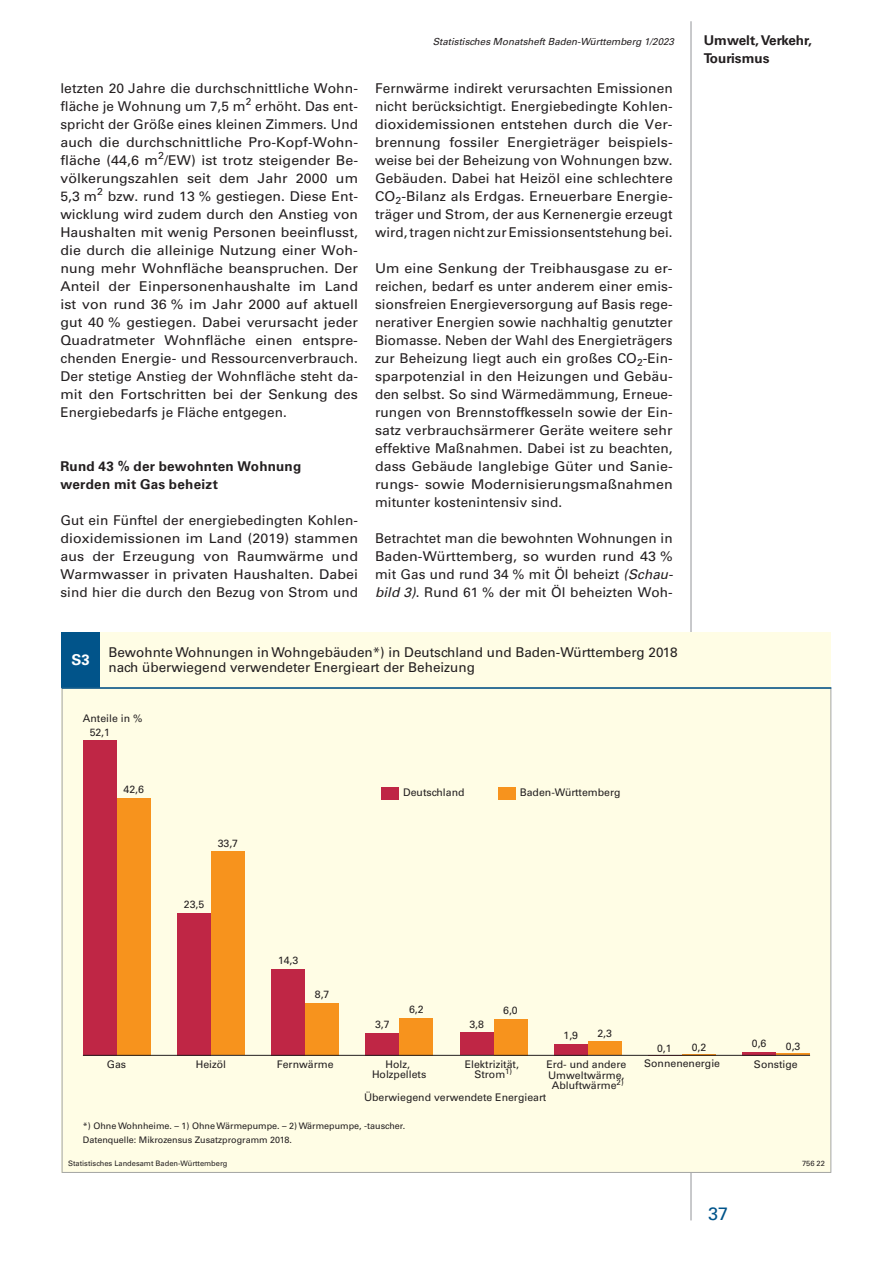
<style>
.page{position:relative;width:893px;height:1263px;background:#fff}
.page>*{position:absolute;margin:0;border:0;box-sizing:border-box;transform-origin:0 0}
.t1{font:18px "Univers";color:#01548a}
.t2{font:700 15px "Univers";color:#fff}
.Fließtext{font:13.5px/18px "Univers";letter-spacing:.005em;color:#231f20;text-align:justify}
.Fließtext-2{font:13.5px/18px "Univers";letter-spacing:.005em;color:#231f20;text-align:justify;scale:1.05 1}
.Kapitelzwischenübers{font:700 13.5px/18px "Univers";letter-spacing:.01em;color:#231f20}
.t3{font:10.5px/10.5px "Univers";color:#231f20;text-align:center}
.t4{font:italic 9.75px "Univers";color:#231f20}
.t5{font:9px/13.5px "Univers";color:#231f20}
.t6{font:7.5px "Univers";color:#231f20}
.s1{font-style:italic}
</style>
<div class="page">
<hr style="left:691px;top:21px;width:1px;height:1199px;background:#939598">
<div style="left:62px;top:633px;width:769px;height:540px;background:#fffde5"></div>
<div style="left:62px;top:633px;width:38px;height:55px;background:#01548a"></div>
<svg style="left:62px;top:689px;width:769px;height:484px"></svg>
<div style="left:499px;top:787px;width:17px;height:12px;background:#f7931d"></div>
<div style="left:382px;top:787px;width:17px;height:12px;background:#bf2645"></div>
<div style="left:117px;top:798px;width:34px;height:257px;background:#f7931d"></div>
<div style="left:211px;top:851px;width:34px;height:204px;background:#f7931d"></div>
<div style="left:305px;top:1003px;width:34px;height:52px;background:#f7931d"></div>
<div style="left:399px;top:1018px;width:34px;height:37px;background:#f7931d"></div>
<div style="left:494px;top:1019px;width:33px;height:36px;background:#f7931d"></div>
<div style="left:588px;top:1041px;width:34px;height:14px;background:#f7931d"></div>
<hr style="left:682px;top:1054px;width:34px;height:1px;background:#f7931d">
<hr style="left:776px;top:1053px;width:34px;height:2px;background:#f7931d">
<div style="left:83px;top:740px;width:34px;height:315px;background:#bf2645"></div>
<div style="left:177px;top:913px;width:34px;height:142px;background:#bf2645"></div>
<div style="left:271px;top:969px;width:34px;height:86px;background:#bf2645"></div>
<div style="left:365px;top:1033px;width:34px;height:22px;background:#bf2645"></div>
<div style="left:460px;top:1032px;width:34px;height:23px;background:#bf2645"></div>
<div style="left:554px;top:1044px;width:34px;height:11px;background:#bf2645"></div>
<hr style="left:742px;top:1052px;width:34px;height:3px;background:#bf2645">
<hr style="left:83px;top:1055px;width:727px;height:1px;background:#231f20">
<hr style="left:62px;top:687px;width:769px;height:2px;background:#01548a">
<p class="Fließtext" style="left:60px;top:79px;width:299px">letzten 20 Jahre die durchschnittliche Wohn&shy;fläche je Wohnung um 7,5 m<sup>2</sup> erhöht. Das ent&shy;spricht der Größe eines kleinen Zimmers. Und auch die durchschnittliche Pro-Kopf-Wohn&shy;fläche (44,6 m<sup>2</sup>/EW) ist trotz steigender Be&shy;völkerungszahlen seit dem Jahr 2000 um 5,3 m<sup>2</sup> bzw. rund 13 % gestiegen. Diese Ent&shy;wicklung wird zudem durch den Anstieg von Haushalten mit wenig Personen beeinflusst, die durch die alleinige Nutzung einer Woh&shy;nung mehr Wohnfläche beanspruchen. Der Anteil der Einpersonenhaushalte im Land ist von rund 36 % im Jahr 2000 auf aktuell gut 40 % gestiegen. Dabei verursacht jeder Quadratmeter Wohnfläche einen entspre&shy;chenden Energie- und Ressourcenverbrauch.<br>Der stetige Anstieg der Wohnfläche steht da&shy;mit den Fortschritten bei der Senkung des Energiebedarfs je Fläche entgegen.</p>
<p class="Kapitelzwischenübers" style="left:60px;top:457px;width:242px">Rund 43 % der bewohnten Wohnung werden mit Gas beheizt</p>
<p class="Fließtext" style="left:60px;top:511px;width:299px">Gut ein Fünftel der energiebedingten Kohlen&shy;dioxidemissionen im Land (2019) stammen aus der Erzeugung von Raumwärme und Warmwasser in privaten Haushalten. Dabei sind hier die durch den Bezug von Strom und</p>
<p class="t4" style="left:433px;top:35px;width:243px">Statistisches Monatsheft Baden-Württemberg 1/2023</p>
<p class="Kapitelzwischenübers" style="left:704px;top:31px;width:110px">Umwelt, Verkehr,<br>Tourismus</p>
<p class="Fließtext" style="left:375px;top:79px;width:299px">Fernwärme indirekt verursachten Emissionen nicht berücksichtigt. Energiebedingte Kohlen&shy;dioxidemissionen entstehen durch die Ver&shy;brennung fossiler Energieträger beispiels&shy;weise bei der Beheizung von Wohnungen bzw.<br>Gebäuden. Dabei hat Heizöl eine schlechtere CO<sub>2</sub>-Bilanz als Erdgas. Erneuerbare Energie&shy;träger und Strom, der aus Kernenergie erzeugt wird, tragen nicht zur Emissionsentstehung bei.</p>
<p class="Fließtext-2" style="left:375px;top:259px;width:285px">Um eine Senkung der Treibhausgase zu er&shy;reichen, bedarf es unter anderem einer emis&shy;sionsfreien Energieversorgung auf Basis rege&shy;nerativer Energien sowie nachhaltig genutzter Biomasse. Neben der Wahl des Energieträgers zur Beheizung liegt auch ein großes CO<sub>2</sub>-Ein&shy;sparpotenzial in den Heizungen und Gebäu&shy;den selbst. So sind Wärmedämmung, Erneue&shy;rungen von Brennstoffkesseln sowie der Ein&shy;satz verbrauchsärmerer Geräte weitere sehr effektive Maßnahmen. Dabei ist zu beachten, dass Gebäude langlebige Güter und Sanie&shy;rungs- sowie Modernisierungsmaßnahmen mitunter kostenintensiv sind.</p>
<p class="Fließtext" style="left:375px;top:529px;width:299px">Betrachtet man die bewohnten Wohnungen in Baden-Württemberg, so wurden rund 43 % mit Gas und rund 34 % mit Öl beheizt <span class="s1">(Schau&shy;bild 3)</span>. Rund 61 % der mit Öl beheizten Woh-</p>
<p class="t2" style="left:72px;top:651px;width:20px">S3</p>
<p class="Fließtext" style="left:108px;top:645px;width:571px;line-height:14.2px">Bewohnte Wohnungen in Wohngebäuden*) in Deutschland und Baden-Württemberg 2018 nach überwiegend verwendeter Energieart der Beheizung</p>
<p class="t3" style="left:83px;top:713px;width:61px">Anteile in %</p>
<p class="t3" style="left:90px;top:727px;width:22px">52,1</p>
<p class="t3" style="left:124px;top:784px;width:22px">42,6</p>
<p class="t3" style="left:218px;top:838px;width:22px">33,7</p>
<p class="t3" style="left:184px;top:899px;width:22px">23,5</p>
<p class="t3" style="left:278px;top:955px;width:22px">14,3</p>
<p class="t3" style="left:315px;top:989px;width:16px">8,7</p>
<p class="t3" style="left:403px;top:787px;width:63px">Deutschland</p>
<p class="t3" style="left:520px;top:787px;width:102px">Baden-Württemberg</p>
<p class="t3" style="left:375px;top:1019px;width:16px">3,7</p>
<p class="t3" style="left:409px;top:1004px;width:16px">6,2</p>
<p class="t3" style="left:469px;top:1019px;width:16px">3,8</p>
<p class="t3" style="left:503px;top:1005px;width:16px">6,0</p>
<p class="t3" style="left:564px;top:1030px;width:16px">1,9</p>
<p class="t3" style="left:597px;top:1028px;width:16px">2,3</p>
<p class="t3" style="left:657px;top:1043px;width:16px">0,1</p>
<p class="t3" style="left:692px;top:1042px;width:16px">0,2</p>
<p class="t3" style="left:752px;top:1038px;width:16px">0,6</p>
<p class="t3" style="left:786px;top:1041px;width:16px">0,3</p>
<p class="t3" style="left:107px;top:1059px;width:21px">Gas</p>
<p class="t3" style="left:196px;top:1059px;width:32px">Heizöl</p>
<p class="t3" style="left:277px;top:1059px;width:58px">Fernwärme</p>
<p class="t3" style="left:372px;top:1059px;width:56px">Holz,<br>Holzpellets</p>
<p class="t3" style="left:465px;top:1059px;width:56px">Elektrizität,<br>Strom<sup>1)</sup></p>
<p class="t3" style="left:546px;top:1059px;width:81px">Erd- und andere<br>Umweltwärme,<br>Abluftwärme<sup>2)</sup></p>
<p class="t3" style="left:644px;top:1058px;width:77px">Sonnenenergie</p>
<p class="t3" style="left:754px;top:1059px;width:45px">Sonstige</p>
<p class="t3" style="left:364px;top:1092px;width:184px">Überwiegend verwendete Energieart</p>
<p class="t5" style="left:83px;top:1119px;width:324px">*) Ohne Wohnheime. – 1) Ohne Wärmepumpe. – 2) Wärmepumpe, -tauscher.<br>Datenquelle: Mikrozensus Zusatzprogramm 2018.</p>
<p class="t6" style="left:68px;top:1159px;width:161px">Statistisches Landesamt Baden-Württemberg</p>
<p class="t6" style="left:802px;top:1159px;width:24px">756 22</p>
<p class="t1" style="left:708px;top:1203px;width:22px">37</p>
</div>
